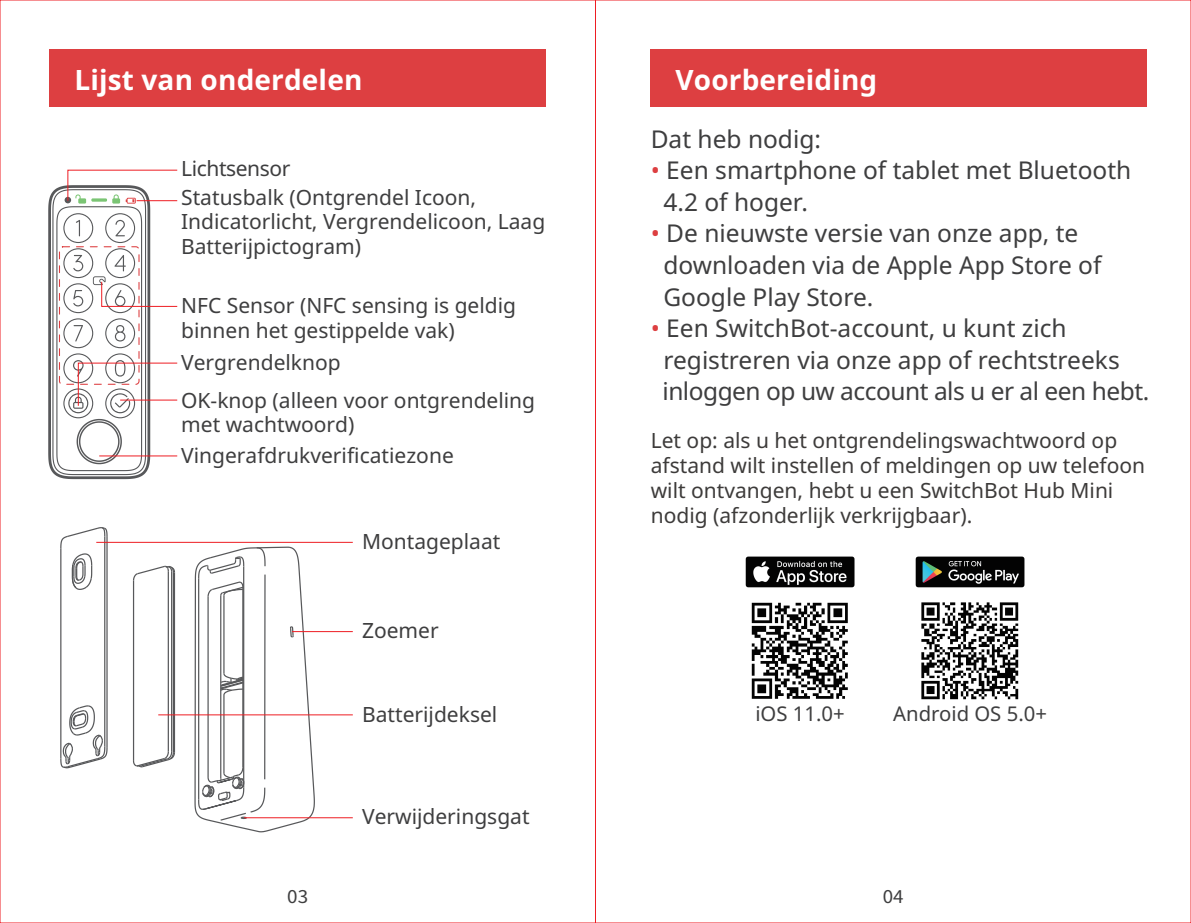
<style>
.page{position:relative;width:1191px;height:923px;background:#fff}
.page>*{position:absolute;margin:0;border:0;box-sizing:border-box;transform-origin:0 0}
.t1{font:700 28px "Noto Sans";letter-spacing:.005em;color:#fff}
.t2{font:24.5px/31.5px "Noto Sans";color:#3e3e3f}
.t3{font:21px/24.5px "Noto Sans";color:#3e3e3f}
.t4{font:21px/25.2px "Noto Sans";color:#3d3b3a}
.t5{font:21px "Noto Sans";letter-spacing:-.02em;color:#3e3e3f}
.t6{font:20.3px "Noto Sans";color:#3e3e3f}
.t7{font:17.5px "Noto Sans JP";color:#3e3e3f;scale:1.07 1}
.s1{color:#dd3f41}
</style>
<div class="page">
<div style="left:50px;top:50px;width:496px;height:57px;background:#dd3f41"></div>
<div style="left:650px;top:50px;width:497px;height:57px;background:#dd3f41"></div>
<img style="left:921px;top:602px;width:98px;height:98px">
<img style="left:751px;top:602px;width:97px;height:97px">
<img style="left:915px;top:556px;width:109px;height:31px">
<img style="left:745px;top:556px;width:109px;height:31px">
<hr style="left:106px;top:537px;width:2px;height:210px;background:#57585a">
<hr style="left:104px;top:536px;width:1px;height:210px;background:#57585a">
<hr style="left:60px;top:548px;width:1px;height:210px;background:#57585a">
<svg style="left:60px;top:704px;width:48px;height:65px"></svg>
<svg style="left:60px;top:527px;width:48px;height:64px"></svg>
<hr style="left:133px;top:580px;width:1px;height:181px;background:#57585a">
<hr style="left:171px;top:572px;width:1px;height:180px;background:#57585a">
<hr style="left:168px;top:571px;width:1px;height:180px;background:#57585a">
<hr style="left:173px;top:572px;width:1px;height:180px;background:#57585a">
<svg style="left:132px;top:565px;width:44px;height:17px"></svg>
<hr style="left:174px;top:572px;width:1px;height:180px;background:#57585a">
<svg style="left:132px;top:750px;width:44px;height:18px"></svg>
<svg style="left:194px;top:546px;width:121px;height:287px"></svg>
<hr style="left:292px;top:631px;width:61px;height:1px;background:#ee1d23">
<hr style="left:244px;top:817px;width:109px;height:1px;background:#ee1d23">
<hr style="left:158px;top:714px;width:195px;height:1px;background:#ee1d23">
<hr style="left:96px;top:542px;width:257px;height:1px;background:#ee1d23">
<svg style="left:48px;top:169px;width:130px;height:311px"></svg>
<h1 class="t1" style="left:74px;top:60px;width:289px">Lijst van onderdelen</h1>
<p class="t5" style="left:181px;top:154px;width:111px">Lichtsensor</p>
<p class="t3" style="left:181px;top:185px;width:365px">Statusbalk (Ontgrendel Icoon,<br>Indicatorlicht, Vergrendelicoon, Laag<br>Batterijpictogram)</p>
<p class="t3" style="left:181px;top:294px;width:336px">NFC Sensor (NFC sensing is geldig binnen het gestippelde vak)</p>
<p class="t3" style="left:181px;top:345px;width:355px;line-height:37.1px">Vergrendelknop<br>OK-knop (alleen voor ontgrendeling</p>
<p class="t3" style="left:181px;top:413px;width:175px">met wachtwoord)</p>
<p class="t3" style="left:181px;top:444px;width:274px">Vingerafdrukverificatiezone</p>
<p class="t3" style="left:362px;top:530px;width:140px">Montageplaat</p>
<p class="t3" style="left:362px;top:618px;width:78px">Zoemer</p>
<h1 class="t1" style="left:675px;top:60px;width:203px">Voorbereiding</h1>
<p class="t2" style="left:650px;top:124px;width:172px">Dat heb nodig:</p>
<p class="t2" style="left:663px;top:155px;width:469px;text-indent:-13px"><span class="s1">•</span> Een smartphone of tablet met Bluetooth<br>4.2 of hoger.</p>
<p class="t2" style="left:663px;top:218px;width:439px;text-indent:-13px"><span class="s1">•</span> De nieuwste versie van onze app, te downloaden via de Apple App Store of<br>Google Play Store.</p>
<p class="t2" style="left:662px;top:313px;width:488px;text-indent:-12px"><span class="s1">•</span> Een SwitchBot-account, u kunt zich registreren via onze app of rechtstreeks inloggen op uw account als u er al een hebt.</p>
<p class="t4" style="left:650px;top:428px;width:496px">Let op: als u het ontgrendelingswachtwoord op afstand wilt instellen of meldingen op uw telefoon wilt ontvangen, hebt u een SwitchBot Hub Mini nodig (afzonderlijk verkrijgbaar).</p>
<p class="t3" style="left:362px;top:702px;width:137px">Batterijdeksel</p>
<p class="t6" style="left:755px;top:699px;width:91px">iOS 11.0+</p>
<p class="t6" style="left:893px;top:699px;width:155px">Android OS 5.0+</p>
<p class="t3" style="left:362px;top:805px;width:169px">Verwijderingsgat</p>
<p class="t7" style="left:287px;top:887px;width:21px">03</p>
<p class="t7" style="left:882px;top:887px;width:21px">04</p>
</div>
